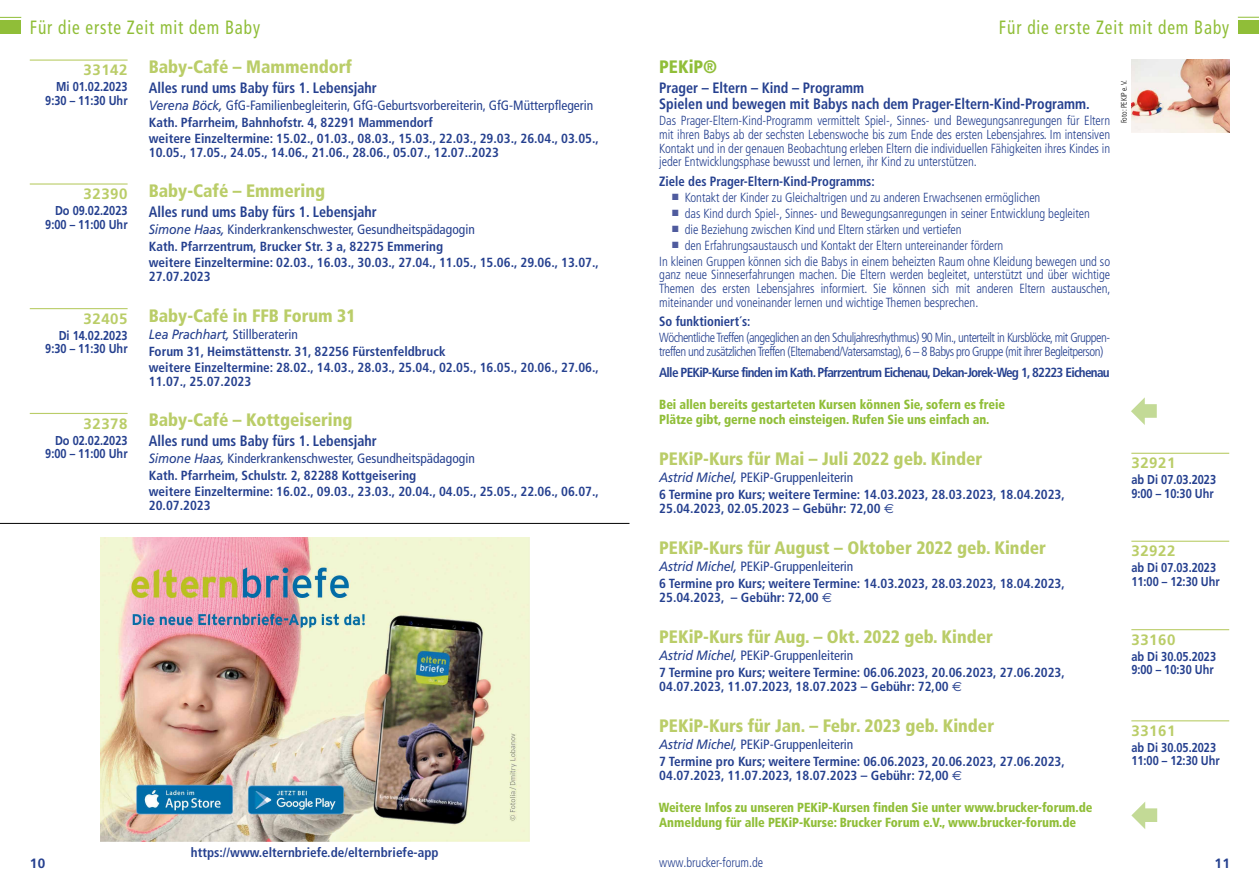
<style>
.page{position:relative;width:1259px;height:893px;background:#fff}
.page>*{position:absolute;margin:0;border:0;box-sizing:border-box;transform-origin:0 0}
.t1{font:condensed 19.2px "Frutiger LT Pro";letter-spacing:.05em;color:#90be38;scale:.9 1}
.t2{font:900 condensed 18px "Frutiger";color:#bacd68}
.t3{font:900 condensed 18px "Frutiger";color:#90be38}
.t4{font:700 condensed 15px/16.5px "Frutiger";color:#25408f;scale:.94 1}
.t5{font:700 15px "Frutiger";letter-spacing:.04em;color:#bacd68}
.t6{font:condensed 13.5px "Frutiger";color:#25408f}
.t7{font:700 condensed 13.5px "Frutiger";color:#25408f;scale:.94 1}
.t8{font:700 13.5px "Frutiger";color:#25408f}
.t9{font:700 condensed 13.2px/15.9px "Frutiger";color:#25408f}
.t10{font:300 condensed 13.2px/13.8px "Frutiger LT Pro";letter-spacing:-.005em;color:#25408f;text-align:justify;scale:.95 1}
.t11{font:900 condensed 13.2px/15.3px "Frutiger";letter-spacing:-.005em;color:#90be38;scale:.94 1}
.t12{font:300 condensed 13.2px/13.8px "Frutiger LT Pro";letter-spacing:-.04em;color:#25408f;scale:.95 1}
.t13{font:700 condensed 13.2px "Frutiger";letter-spacing:-.055em;color:#25408f}
.t14{font:700 12.9px/13.5px "Frutiger";color:#25408f;text-align:right;scale:.85 1}
.t15{font:300 condensed 8.1px "Frutiger LT Pro";letter-spacing:-.005em;color:#000;scale:.94 1}
.s1{font-style:italic;font-stretch:normal}
.s2{color:#4f5b9e}
.s3{font-family:"Euro Sans";font-weight:400;font-stretch:normal}
</style>
<div class="page">
<div style="left:0;top:20px;width:21px;height:14px;background:#90be38"></div>
<svg style="left:0;top:17px;width:21px;height:1px"></svg>
<div style="left:1237px;top:20px;width:22px;height:14px;background:#90be38"></div>
<svg style="left:1237px;top:17px;width:22px;height:1px"></svg>
<hr style="left:30px;top:60px;width:98px;height:1px;background:#bacd68">
<hr style="left:30px;top:183px;width:98px;height:2px;background:#bacd68">
<hr style="left:30px;top:308px;width:98px;height:1px;background:#bacd68">
<hr style="left:30px;top:413px;width:98px;height:1px;background:#bacd68">
<img style="left:100px;top:538px;width:429px;height:304px">
<hr style="left:0;top:523px;width:629px;height:1px;background:#000">
<img style="left:1131px;top:60px;width:98px;height:72px">
<svg style="left:1131px;top:397px;width:25px;height:28px"></svg>
<hr style="left:1131px;top:453px;width:98px;height:1px;background:#bacd68">
<hr style="left:1131px;top:541px;width:98px;height:1px;background:#bacd68">
<hr style="left:1131px;top:629px;width:98px;height:1px;background:#bacd68">
<hr style="left:1131px;top:720px;width:98px;height:1px;background:#bacd68">
<svg style="left:1131px;top:802px;width:26px;height:27px"></svg>
<h1 class="t1" style="left:30px;top:16px;width:257px">Für die erste Zeit mit dem Baby</h1>
<h1 class="t1" style="left:999px;top:16px;width:257px">Für die erste Zeit mit dem Baby</h1>
<h2 class="t2" style="left:149px;top:56px;width:205px">Baby-Café – Mammendorf</h2>
<p class="t4" style="left:149px;top:79px;width:244px">Alles rund ums Baby fürs 1. Lebensjahr</p>
<p class="t6" style="left:149px;top:97px;width:446px"><span class="s1">Verena Böck,</span> GfG-Familienbegleiterin, GfG-Geburtsvorbereiterin, GfG-Mütterpflegerin</p>
<p class="t9" style="left:149px;top:114px;width:451px">Kath. Pfarrheim, Bahnhofstr. 4, 82291 Mammendorf<br>weitere Einzeltermine: 15.02., 01.03., 08.03., 15.03., 22.03., 29.03., 26.04., 03.05.,</p>
<p class="t9" style="left:149px;top:144px;width:352px">10.05., 17.05., 24.05., 14.06., 21.06., 28.06., 05.07., 12.07..2023</p>
<h2 class="t2" style="left:149px;top:180px;width:178px">Baby-Café – Emmering</h2>
<p class="t4" style="left:149px;top:203px;width:244px">Alles rund ums Baby fürs 1. Lebensjahr</p>
<p class="t6" style="left:149px;top:221px;width:327px"><span class="s1">Simone Haas,</span> Kinderkrankenschwester, Gesundheitspädagogin</p>
<p class="t9" style="left:149px;top:239px;width:451px">Kath. Pfarrzentrum, Brucker Str. 3 a, 82275 Emmering<br>weitere Einzeltermine: 02.03., 16.03., 30.03., 27.04., 11.05., 15.06., 29.06., 13.07.,</p>
<p class="t9" style="left:149px;top:268px;width:63px">27.07.2023</p>
<h2 class="t2" style="left:149px;top:305px;width:208px">Baby-Café in FFB Forum 31</h2>
<p class="t6" style="left:149px;top:326px;width:151px"><span class="s1">Lea Prachhart,</span> Stillberaterin</p>
<p class="t9" style="left:149px;top:343px;width:451px">Forum 31, Heimstättenstr. 31, 82256 Fürstenfeldbruck<br>weitere Einzeltermine: 28.02., 14.03., 28.03., 25.04., 02.05., 16.05., 20.06., 27.06.,</p>
<p class="t9" style="left:149px;top:373px;width:104px">11.07., 25.07.2023</p>
<h2 class="t2" style="left:149px;top:409px;width:205px">Baby-Café – Kottgeisering</h2>
<p class="t4" style="left:149px;top:432px;width:244px">Alles rund ums Baby fürs 1. Lebensjahr</p>
<p class="t6" style="left:149px;top:450px;width:327px"><span class="s1">Simone Haas,</span> Kinderkrankenschwester, Gesundheitspädagogin</p>
<p class="t9" style="left:149px;top:468px;width:451px">Kath. Pfarrheim, Schulstr. 2, 82288 Kottgeisering<br>weitere Einzeltermine: 16.02., 09.03., 23.03., 20.04., 04.05., 25.05., 22.06., 06.07.,</p>
<p class="t9" style="left:149px;top:497px;width:63px">20.07.2023</p>
<h2 class="t3" style="left:659px;top:56px;width:59px">PEKiP®</h2>
<p class="t4" style="left:659px;top:79px;width:459px">Prager – Eltern – Kind – Programm<br>Spielen und bewegen mit Babys nach dem Prager-Eltern-Kind-Programm.</p>
<p class="t10" style="left:659px;top:114px;width:476px">Das Prager-Eltern-Kind-Programm vermittelt Spiel-, Sinnes- und Bewegungsanregungen für Eltern mit ihren Babys ab der sechsten Lebenswoche bis zum Ende des ersten Lebensjahres. Im intensiven Kontakt und in der genauen Beobachtung erleben Eltern die individuellen Fähigkeiten ihres Kindes in jeder Entwicklungsphase bewusst und lernen, ihr Kind zu unterstützen.</p>
<p class="t7" style="left:659px;top:173px;width:231px">Ziele des Prager-Eltern-Kind-Programms:</p>
<p class="t10" style="left:672px;top:190px;width:389px"><span class="s2">■</span> Kontakt der Kinder zu Gleichaltrigen und zu anderen Erwachsenen ermöglichen</p>
<p class="t10" style="left:672px;top:206px;width:441px"><span class="s2">■</span> das Kind durch Spiel-, Sinnes- und Bewegungsanregungen in seiner Entwicklung begleiten</p>
<p class="t10" style="left:672px;top:222px;width:306px"><span class="s2">■</span> die Beziehung zwischen Kind und Eltern stärken und vertiefen</p>
<p class="t10" style="left:659px;top:237px;width:476px;line-height:15.9px;text-indent:13px"><span class="s2">■</span> den Erfahrungsaustausch und Kontakt der Eltern untereinander fördern<br>In kleinen Gruppen können sich die Babys in einem beheizten Raum ohne Kleidung bewegen und so</p>
<p class="t10" style="left:659px;top:268px;width:476px">ganz neue Sinneserfahrungen machen. Die Eltern werden begleitet, unterstützt und über wichtige Themen des ersten Lebensjahres informiert. Sie können sich mit anderen Eltern austauschen, miteinander und voneinander lernen und wichtige Themen besprechen.</p>
<p class="t7" style="left:659px;top:314px;width:99px">So funktioniert´s:</p>
<p class="t12" style="left:659px;top:331px;width:476px">Wöchentliche Treffen (angeglichen an den Schuljahresrhythmus) 90 Min., unterteilt in Kursblöcke, mit Gruppen&shy;treffen und zusätzlichen Treffen (Elternabend/Vatersamstag), 6 – 8 Babys pro Gruppe (mit ihrer Begleitperson)</p>
<p class="t13" style="left:659px;top:364px;width:452px">Alle PEKiP-Kurse finden im Kath. Pfarrzentrum Eichenau, Dekan-Jorek-Weg 1, 82223 Eichenau</p>
<p class="t11" style="left:659px;top:397px;width:369px">Bei allen bereits gestarteten Kursen können Sie, sofern es freie<br>Plätze gibt, gerne noch einsteigen. Rufen Sie uns einfach an.</p>
<h2 class="t2" style="left:659px;top:448px;width:324px">PEKiP-Kurs für Mai – Juli 2022 geb. Kinder</h2>
<p class="t6" style="left:659px;top:470px;width:196px"><span class="s1">Astrid Michel,</span> PEKiP-Gruppenleiterin</p>
<p class="t9" style="left:659px;top:488px;width:407px;line-height:13.8px">6 Termine pro Kurs; weitere Termine: 14.03.2023, 28.03.2023, 18.04.2023,<br>25.04.2023, 02.05.2023 – Gebühr: 72,00 <span class="s3">€</span></p>
<h2 class="t2" style="left:659px;top:537px;width:388px">PEKiP-Kurs für August – Oktober 2022 geb. Kinder</h2>
<p class="t6" style="left:659px;top:558px;width:196px"><span class="s1">Astrid Michel,</span> PEKiP-Gruppenleiterin</p>
<p class="t9" style="left:659px;top:577px;width:407px;line-height:13.8px">6 Termine pro Kurs; weitere Termine: 14.03.2023, 28.03.2023, 18.04.2023,<br>25.04.2023, – Gebühr: 72,00 <span class="s3">€</span></p>
<h2 class="t2" style="left:659px;top:626px;width:335px">PEKiP-Kurs für Aug. – Okt. 2022 geb. Kinder</h2>
<p class="t6" style="left:659px;top:647px;width:196px"><span class="s1">Astrid Michel,</span> PEKiP-Gruppenleiterin</p>
<p class="t9" style="left:659px;top:666px;width:407px;line-height:13.8px">7 Termine pro Kurs; weitere Termine: 06.06.2023, 20.06.2023, 27.06.2023,<br>04.07.2023, 11.07.2023, 18.07.2023 – Gebühr: 72,00 <span class="s3">€</span></p>
<h2 class="t2" style="left:659px;top:715px;width:336px">PEKiP-Kurs für Jan. – Febr. 2023 geb. Kinder</h2>
<p class="t6" style="left:659px;top:736px;width:196px"><span class="s1">Astrid Michel,</span> PEKiP-Gruppenleiterin</p>
<p class="t9" style="left:659px;top:755px;width:407px;line-height:13.8px">7 Termine pro Kurs; weitere Termine: 06.06.2023, 20.06.2023, 27.06.2023,<br>04.07.2023, 11.07.2023, 18.07.2023 – Gebühr: 72,00 <span class="s3">€</span></p>
<p class="t11" style="left:659px;top:800px;width:463px">Weitere Infos zu unseren PEKiP-Kursen finden Sie unter www.brucker-forum.de<br>Anmeldung für alle PEKiP-Kurse: Brucker Forum e.V., www.brucker-forum.de</p>
<p class="t5" style="left:83px;top:61px;width:46px">33142</p>
<p class="t14" style="left:45px;top:80px;width:98px">Mi 01.02.2023<br>9:30 – 11:30 Uhr</p>
<p class="t15" style="left:1119px;top:123px;width:48px;rotate:-90deg">Foto: PEKIP e. V.</p>
<p class="t5" style="left:83px;top:185px;width:46px">32390</p>
<p class="t14" style="left:45px;top:204px;width:98px">Do 09.02.2023<br>9:00 – 11:00 Uhr</p>
<p class="t5" style="left:83px;top:310px;width:46px">32405</p>
<p class="t14" style="left:45px;top:329px;width:98px">Di 14.02.2023<br>9:30 – 11:30 Uhr</p>
<p class="t5" style="left:83px;top:414px;width:46px">32378</p>
<p class="t14" style="left:45px;top:433px;width:98px">Do 02.02.2023<br>9:00 – 11:00 Uhr</p>
<p class="t5" style="left:1131px;top:454px;width:46px">32921</p>
<p class="t14" style="left:1131px;top:473px;width:101px;text-align:left">ab Di 07.03.2023<br>9:00 – 10:30 Uhr</p>
<p class="t5" style="left:1131px;top:542px;width:46px">32922</p>
<p class="t14" style="left:1131px;top:561px;width:105px;text-align:left">ab Di 07.03.2023<br>11:00 – 12:30 Uhr</p>
<p class="t5" style="left:1131px;top:631px;width:46px">33160</p>
<p class="t14" style="left:1131px;top:650px;width:101px;text-align:left">ab Di 30.05.2023<br>9:00 – 10:30 Uhr</p>
<p class="t5" style="left:1131px;top:722px;width:46px">33161</p>
<p class="t14" style="left:1131px;top:741px;width:105px;text-align:left">ab Di 30.05.2023<br>11:00 – 12:30 Uhr</p>
<p class="t9" style="left:191px;top:844px;width:249px">https://www.elternbriefe.de/elternbriefe-app</p>
<p class="t8" style="left:30px;top:856px;width:17px">10</p>
<p class="t10" style="left:659px;top:856px;width:111px">www.brucker-forum.de</p>
<p class="t8" style="left:1214px;top:856px;width:17px">11</p>
</div>
